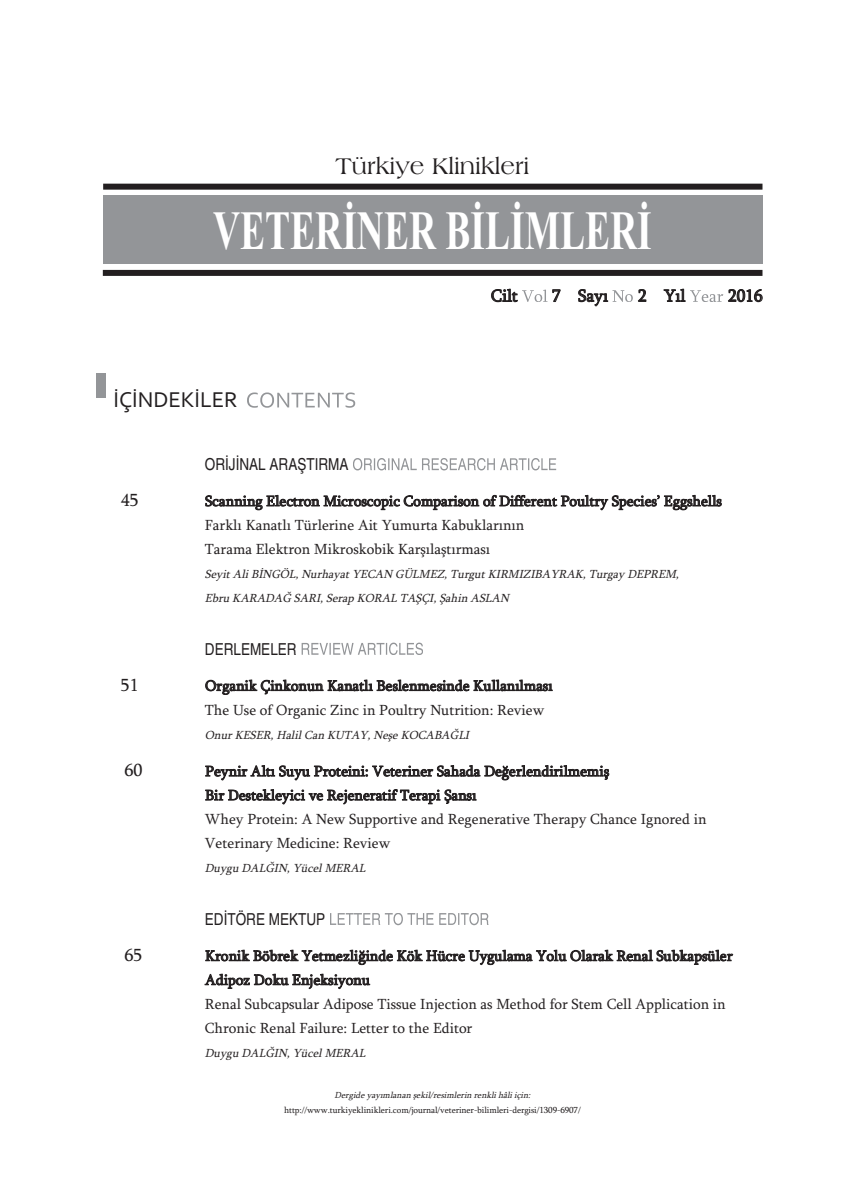
<style>
.page{position:relative;width:865px;height:1197px;background:#fff}
.page>*{position:absolute;margin:0;border:0;box-sizing:border-box;transform-origin:0 0}
.t1{font:700 55.35px "Times New Roman";color:#fff;scale:.68 1}
.t2{font:24px "Americana BT Roman";color:#231f20}
.t3{font:22.5px "Corbel";color:#231f20}
.t4{font:18px "Sylfaen";color:#231f20}
.t5{font:17.25px "Sylfaen";color:#231f20}
.t6{font:condensed 16.5px "Helvetica";color:#231f20}
.t7{font:15px/24px "Sylfaen";color:#231f20}
.t8{font:italic 12px/24px "Sylfaen";color:#231f20}
.t9{font:9px "Sylfaen";letter-spacing:-.01em;color:#231f20}
.t10{font:italic 9px "Sylfaen";color:#231f20}
</style>
<div class="page">
<svg style="left:353px;top:458px;width:155px;height:12px"></svg>
<svg style="left:301px;top:642px;width:122px;height:13px"></svg>
<svg style="left:330px;top:913px;width:158px;height:12px"></svg>
<svg style="left:247px;top:392px;width:108px;height:15px"></svg>
<div style="left:96px;top:372px;width:10px;height:25px;background:#939598"></div>
<div style="left:103px;top:195px;width:659px;height:68px;background:#939598"></div>
<div style="left:103px;top:184px;width:659px;height:6px;background:#231f20"></div>
<div style="left:103px;top:270px;width:659px;height:6px;background:#231f20"></div>
<svg style="left:522px;top:289px;width:25px;height:13px"></svg>
<svg style="left:612px;top:290px;width:21px;height:12px"></svg>
<svg style="left:690px;top:290px;width:33px;height:12px"></svg>
<h2 class="t2" style="left:335px;top:152px;width:195px">Türkiye Klinikleri</h2>
<h1 class="t1" style="left:213px;top:198px;width:647px">VETERİNER BİLİMLERİ</h1>
<p class="t5" style="left:491px;top:285px;width:28px">Cilt</p>
<p class="t5" style="left:552px;top:285px;width:57px">7 Sayı</p>
<p class="t5" style="left:638px;top:285px;width:49px">2 Yıl</p>
<p class="t5" style="left:728px;top:285px;width:36px">2016</p>
<h3 class="t3" style="left:113px;top:386px;width:126px">İÇİNDEKİLER</h3>
<p class="t6" style="left:205px;top:455px;width:145px">ORİJİNAL ARAŞTIRMA</p>
<p class="t4" style="left:121px;top:489px;width:19px">45</p>
<p class="t7" style="left:205px;top:488px;width:518px">Scanning Electron Microscopic Comparison of Different Poultry Species’ Eggshells<br>Farklı Kanatlı Türlerine Ait Yumurta Kabuklarının<br>Tarama Elektron Mikroskobik Karşılaştırması</p>
<p class="t8" style="left:205px;top:562px;width:479px">Seyit Ali BİNGÖL, Nurhayat YECAN GÜLMEZ, Turgut KIRMIZIBAYRAK, Turgay DEPREM,<br>Ebru KARADAĞ SARI, Serap KORAL TAŞÇI, Şahin ASLAN</p>
<p class="t6" style="left:205px;top:639px;width:93px">DERLEMELER</p>
<p class="t4" style="left:121px;top:674px;width:19px">51</p>
<p class="t7" style="left:205px;top:673px;width:349px">Organik Çinkonun Kanatlı Beslenmesinde Kullanılması<br>The Use of Organic Zinc in Poultry Nutrition: Review</p>
<p class="t8" style="left:205px;top:722px;width:269px">Onur KESER, Halil Can KUTAY, Neşe KOCABAĞLI</p>
<p class="t4" style="left:124px;top:759px;width:19px">60</p>
<p class="t7" style="left:205px;top:759px;width:503px">Peynir Altı Suyu Proteini: Veteriner Sahada Değerlendirilmemiş<br>Bir Destekleyici ve Rejeneratif Terapi Şansı<br>Whey Protein: A New Supportive and Regenerative Therapy Chance Ignored in Veterinary Medicine: Review</p>
<p class="t8" style="left:205px;top:856px;width:165px">Duygu DALĞIN, Yücel MERAL</p>
<p class="t6" style="left:205px;top:909px;width:122px">EDİTÖRE MEKTUP</p>
<p class="t4" style="left:124px;top:944px;width:19px">65</p>
<p class="t7" style="left:205px;top:943px;width:529px">Kronik Böbrek Yetmezliğinde Kök Hücre Uygulama Yolu Olarak Renal Subkapsüler Adipoz Doku Enjeksiyonu<br>Renal Subcapsular Adipose Tissue Injection as Method for Stem Cell Application in Chronic Renal Failure: Letter to the Editor</p>
<p class="t8" style="left:205px;top:1040px;width:165px">Duygu DALĞIN, Yücel MERAL</p>
<p class="t10" style="left:335px;top:1089px;width:200px">Dergide yayımlanan şekil/resimlerin renkli hâli için:</p>
<p class="t9" style="left:284px;top:1104px;width:298px">http://www.turkiyeklinikleri.com/journal/veteriner-bilimleri-dergisi/1309-6907/</p>
</div>
